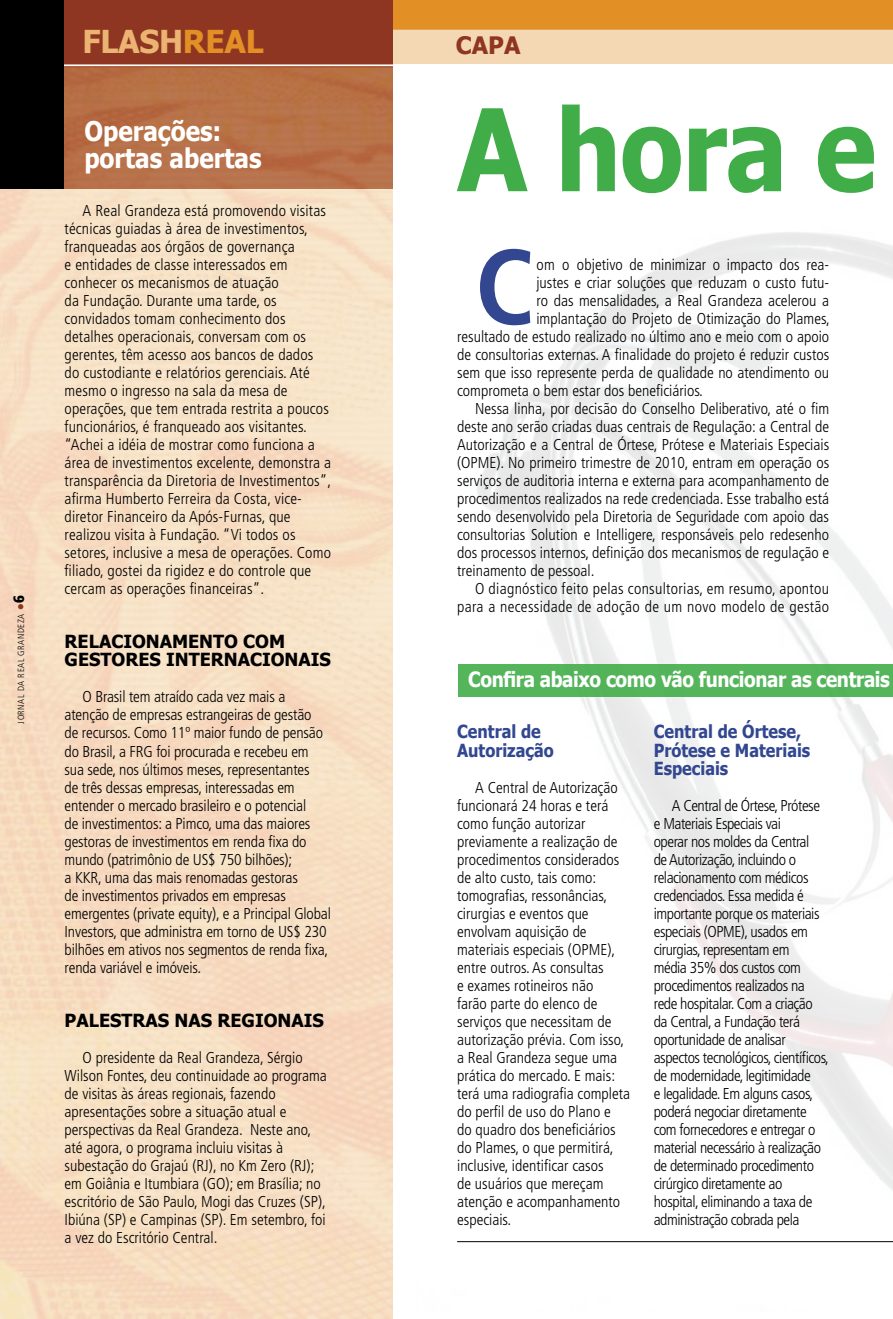
<style>
.page{position:relative;width:893px;height:1319px;background:#fff}
.page>*{position:absolute;margin:0;border:0;box-sizing:border-box;transform-origin:0 0}
.t1{font:700 114px "Tahoma";color:#41ad49;scale:.9 1}
.t2{font:700 condensed 106.35px "Frutiger";color:#324790}
.t3{font:700 31.5px "Tahoma";letter-spacing:-.01em;color:#ecb472}
.t4{font:700 27px/27px "Tahoma";color:#fff;scale:.9 1}
.t5{font:700 24px "Tahoma";color:#8f3622}
.t6{font:700 21px "Tahoma";letter-spacing:-.02em;color:#fff;scale:.9 1}
.t7{font:700 18px/18px "Tahoma";color:#324790;scale:.9 1}
.t8{font:700 18px "Tahoma";color:#000}
.t9{font:300 condensed 15.75px/18px "Frutiger";color:#000}
.t10{font:300 condensed 15.75px/18px "Frutiger";letter-spacing:-.03em;color:#000}
.t11{font:300 condensed 15.75px "Frutiger";letter-spacing:.02em;color:#000}
.t12{font:300 condensed 9px "Frutiger";letter-spacing:.06em;color:#000}
.s1{color:#8f3622}
.s2{color:#e28f26}
</style>
<div class="page">
<div style="left:393px;top:0;width:500px;height:30px;background:#e28f26"></div>
<img style="left:457px;top:232px;width:436px;height:1011px">
<div style="left:0;top:30px;width:893px;height:34px;background:#f4d8b4"></div>
<div style="left:0;top:0;width:393px;height:189px;background:#8f3622"></div>
<svg style="left:0;top:64px;width:393px;height:1254px;fill:#f7dfc3"></svg>
<hr style="left:0;top:65px;width:435px;height:1px;background:#fff">
<div style="left:458px;top:664px;width:435px;height:32px;background:#54b55b"></div>
<div style="left:0;top:0;width:64px;height:188px;background:#000"></div>
<hr style="left:457px;top:1240px;width:436px;height:1px;background:#000">
<svg style="left:13px;top:595px;width:11px;height:7px"></svg>
<p class="t12" style="left:16px;top:723px;width:121px;rotate:-90deg">Jornal da Real Grandeza <span class="s1">●</span></p>
<h3 class="t3" style="left:82px;top:20px;width:183px">FLASH<span class="s2">REAL</span></h3>
<h3 class="t4" style="left:84px;top:116px;width:198px">Operações: portas abertas</h3>
<p class="t9" style="left:65px;top:202px;width:268px;text-indent:18px">A Real Grandeza está promovendo visitas técnicas guiadas à área de investimentos, franqueadas aos órgãos de governança<br>e entidades de classe interessados em conhecer os mecanismos de atuação<br>da Fundação. Durante uma tarde, os convidados tomam conhecimento dos detalhes operacionais, conversam com os gerentes, têm acesso aos bancos de dados do custodiante e relatórios gerenciais. Até mesmo o ingresso na sala da mesa de operações, que tem entrada restrita a poucos funcionários, é franqueado aos visitantes. “Achei a idéia de mostrar como funciona a área de investimentos excelente, demonstra a transparência da Diretoria de Investimentos”, afirma Humberto Ferreira da Costa, vice&shy;diretor Financeiro da Após-Furnas, que realizou visita à Fundação. “Vi todos os setores, inclusive a mesa de operações. Como filiado, gostei da rigidez e do controle que cercam as operações financeiras”.</p>
<p class="t8" style="left:65px;top:629px;width:26px">Relacio</p>
<p class="t8" style="left:146px;top:629px;width:141px">namento com</p>
<p class="t8" style="left:65px;top:647px;width:27px">Gestores</p>
<p class="t8" style="left:166px;top:647px;width:36px">inter</p>
<p class="t8" style="left:224px;top:647px;width:27px">nacio</p>
<p class="t8" style="left:285px;top:647px;width:26px">nais</p>
<p class="t9" style="left:65px;top:688px;width:268px;text-indent:18px">O Brasil tem atraído cada vez mais a atenção de empresas estrangeiras de gestão<br>de recursos. Como 11º maior fundo de pensão do Brasil, a FRG foi procurada e recebeu em sua sede, nos últimos meses, representantes<br>de três dessas empresas, interessadas em entender o mercado brasileiro e o potencial<br>de investimentos: a Pimco, uma das maiores gestoras de investimentos em renda fixa do mundo (patrimônio de US$ 750 bilhões);<br>a KKR, uma das mais renomadas gestoras<br>de investimentos privados em empresas emergentes (private equity), e a Principal Global Investors, que administra em torno de US$ 230 bilhões em ativos nos segmentos de renda fixa, renda variável e imóveis.</p>
<p class="t8" style="left:65px;top:1007px;width:25px">Palestras</p>
<p class="t8" style="left:175px;top:1007px;width:56px">nas regio</p>
<p class="t8" style="left:278px;top:1007px;width:26px">nais</p>
<p class="t9" style="left:65px;top:1048px;width:264px;text-indent:18px">O presidente da Real Grandeza, Sérgio Wilson Fontes, deu continuidade ao programa de visitas às áreas regionais, fazendo apresentações sobre a situação atual e perspectivas da Real Grandeza. N este ano, até agora, o programa incluiu visitas à subestação do Grajaú (RJ), no Km Zero (RJ); em Goiânia e Itumbiara (GO); em Brasília; no escritório de São Paulo, Mogi das Cruzes (SP), Ibiúna (SP) e Campinas (SP). Em setembro, foi a vez do Escritório Central.</p>
<h3 class="t5" style="left:456px;top:28px;width:17px">capa</h3>
<h1 class="t1" style="left:457px;top:70px;width:467px">A hora e</h1>
<h2 class="t2" style="left:475px;top:224px;width:61px">C</h2>
<p class="t9" style="left:536px;top:256px;width:294px">om o objetivo de minimizar o impacto dos rea-</p>
<p class="t9" style="left:536px;top:274px;width:294px">justes e criar soluções que reduzam o custo futu-</p>
<p class="t9" style="left:536px;top:292px;width:294px">ro das mensalidades, a Real Grandeza acelerou a</p>
<p class="t9" style="left:536px;top:310px;width:295px">implantação do Projeto de Otimização do Plames,</p>
<p class="t9" style="left:457px;top:328px;width:374px">resultado de estudo realizado no último ano e meio com o apoio</p>
<p class="t9" style="left:457px;top:346px;width:374px">de consultorias externas. A finalidade do projeto é reduzir custos</p>
<p class="t9" style="left:457px;top:364px;width:373px">sem que isso represente perda de qualidade no atendimento ou</p>
<p class="t9" style="left:457px;top:382px;width:247px">comprometa o bem estar dos beneficiários.</p>
<p class="t9" style="left:475px;top:400px;width:355px">Nessa linha, por decisão do Conselho Deliberativo, até o fim</p>
<p class="t9" style="left:457px;top:418px;width:373px">deste ano serão criadas duas centrais de Regulação: a Central de</p>
<p class="t9" style="left:457px;top:436px;width:374px">Autorização e a Central de Órtese, Prótese e Materiais Especiais</p>
<p class="t9" style="left:457px;top:454px;width:374px">(OPME). No primeiro trimestre de 2010, entram em operação os</p>
<p class="t9" style="left:457px;top:472px;width:374px">serviços de auditoria interna e externa para acompanhamento de</p>
<p class="t9" style="left:457px;top:490px;width:374px">procedimentos realizados na rede credenciada. Esse trabalho está</p>
<p class="t9" style="left:457px;top:508px;width:374px">sendo desenvolvido pela Diretoria de Seguridade com apoio das</p>
<p class="t9" style="left:457px;top:526px;width:374px">consultorias Solution e Intelligere, responsáveis pelo redesenho</p>
<p class="t9" style="left:457px;top:544px;width:374px">dos processos internos, definição dos mecanismos de regulação e</p>
<p class="t9" style="left:457px;top:562px;width:139px">treinamento de pessoal.</p>
<p class="t11" style="left:475px;top:580px;width:356px">O diagnóstico feito pelas consultorias, em resumo, apontou</p>
<p class="t11" style="left:457px;top:598px;width:374px">para a necessidade de adoção de um novo modelo de gestão</p>
<h3 class="t6" style="left:468px;top:664px;width:470px">Confira abaixo como vão funcionar as centrais</h3>
<p class="t7" style="left:654px;top:721px;width:175px">Central de Órtese,<br>Prótese e Materiais<br>Especiais</p>
<p class="t10" style="left:654px;top:796px;width:177px;text-indent:18px">A Central de Órtese, Prótese e Materiais Especiais vai<br>operar nos moldes da Central<br>de Autorização, incluindo o relacionamento com médicos credenciados. Essa medida é importante porque os materiais especiais (OPME), usados em cirurgias, representam em<br>média 35% dos custos com procedimentos realizados na rede hospitalar. Com a criação da Central, a Fundação terá oportunidade de analisar aspectos tecnológicos, científicos, de modernidade, legitimidade<br>e legalidade. Em alguns casos, poderá negociar diretamente com fornecedores e entregar o material necessário à realização de determinado procedimento cirúrgico diretamente ao hospital, eliminando a taxa de administração cobrada pela</p>
<p class="t7" style="left:457px;top:721px;width:109px">Central de<br>Autorização</p>
<p class="t9" style="left:457px;top:778px;width:174px;text-indent:18px">A Central de Autorização funcionará 24 horas e terá como função autorizar previamente a realização de procedimentos considerados de alto custo, tais como: tomografias, ressonâncias, cirurgias e eventos que envolvam aquisição de materiais especiais (OPME), entre outros. As consultas<br>e exames rotineiros não<br>farão parte do elenco de serviços que necessitam de autorização prévia. Com isso, a Real Grandeza segue uma prática do mercado. E mais: terá uma radiografia completa do perfil de uso do Plano e<br>do quadro dos beneficiários do Plames, o que permitirá, inclusive, identificar casos<br>de usuários que mereçam atenção e acompanhamento especiais.</p>
</div>
